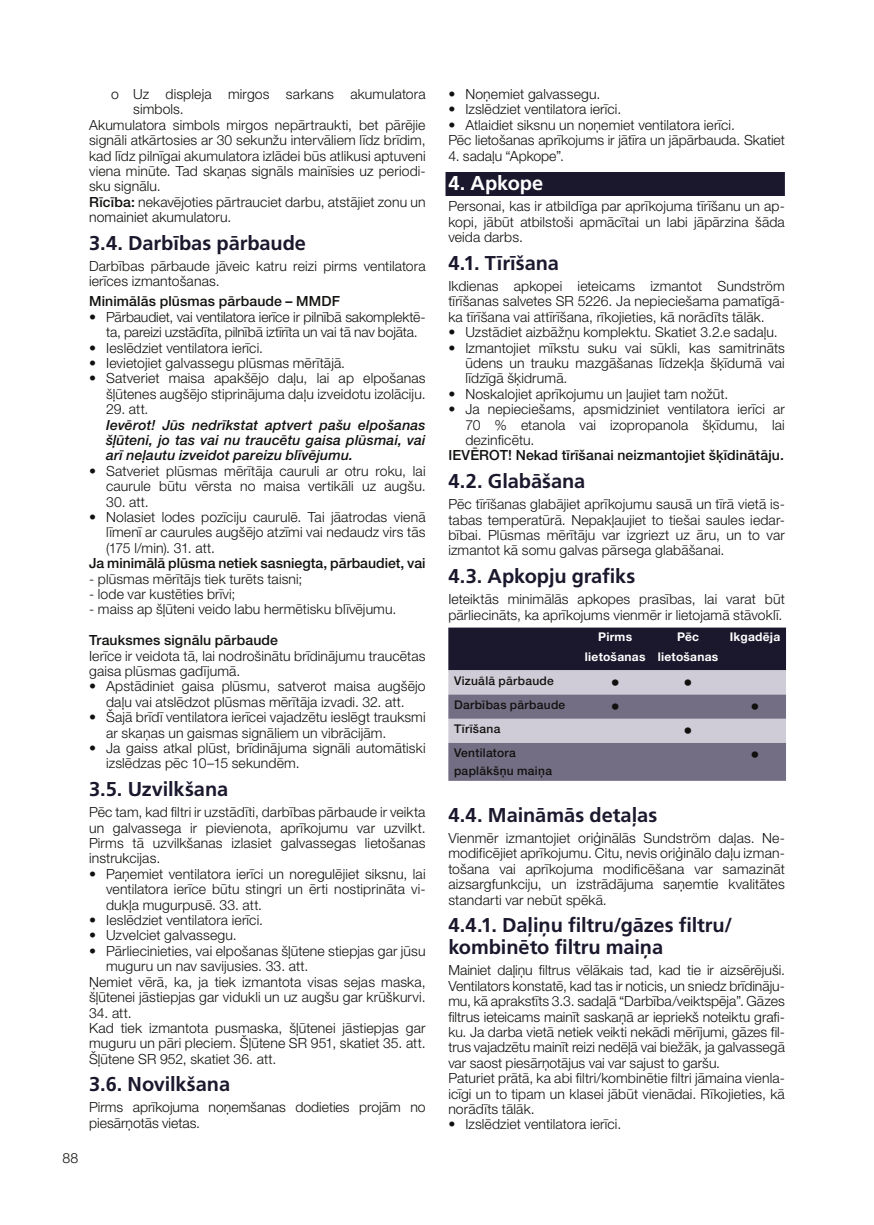
<style>
.page{position:relative;width:874px;height:1225px;background:#fff}
.page>*{position:absolute;margin:0;border:0;box-sizing:border-box;transform-origin:0 0}
.t1{font:700 20px/22px "Frutiger LT Pro";letter-spacing:-.005em;color:#1b182d}
.t2{font:700 20px "Frutiger LT Pro";letter-spacing:-.005em;color:#fff}
.t3{font:500 18px "Helvetica Neue LT Pro";color:#11110f}
.t4{font:300 18px "Helvetica Neue LT Pro";color:#11110f}
.t5{font:300 14px/15.4px "Helvetica Neue LT Pro";letter-spacing:.01em;color:#11110f}
.t6{font:500 14px "Helvetica Neue LT Pro";letter-spacing:.01em;color:#11110f}
.t7{font:italic 500 14px/15.4px "Helvetica Neue LT Pro";letter-spacing:.01em;color:#11110f;text-align:justify}
.t8{font:300 14px/15.4px "Helvetica Neue LT Pro";letter-spacing:-.015em;color:#11110f}
.t9{font:500 12px/18px "Helvetica Neue LT Pro";letter-spacing:.025em;color:#11110f}
.t10{font:700 12px/20px "Helvetica Neue LT Pro";letter-spacing:.02em;color:#fff;text-align:center}
.s1{font-weight:500}
</style>
<div class="page">
<div style="left:445px;top:172px;width:339px;height:24px;background:#1b182d"></div>
<svg style="left:448px;top:627px;width:337px;height:154px;background:#787486"></svg>
<p class="t5" style="left:62px;top:1149px;width:17px">88</p>
<p class="t5" style="left:111px;top:86px;width:316px">o Uz displeja mirgos sarkans akumulatora</p>
<p class="t5" style="left:133px;top:101px;width:52px">simbols.</p>
<p class="t5" style="left:89px;top:117px;width:338px">Akumulatora simbols mirgos nepārtraukti, bet pārējie</p>
<p class="t5" style="left:89px;top:132px;width:338px">signāli atkārtosies ar 30 sekunžu intervāliem līdz brīdim,</p>
<p class="t5" style="left:89px;top:148px;width:338px">kad līdz pilnīgai akumulatora izlādei būs atlikusi aptuveni</p>
<p class="t5" style="left:89px;top:163px;width:338px">viena minūte. Tad skaņas signāls mainīsies uz periodi-</p>
<p class="t5" style="left:89px;top:178px;width:73px">sku signālu.</p>
<p class="t5" style="left:89px;top:194px;width:338px"><span class="s1">Rīcība:</span> nekavējoties pārtrauciet darbu, atstājiet zonu un</p>
<p class="t5" style="left:89px;top:209px;width:144px">nomainiet akumulatoru.</p>
<h1 class="t1" style="left:89px;top:232px;width:218px">3.4. Darbības pārbaude</h1>
<p class="t5" style="left:89px;top:258px;width:338px">Darbības pārbaude jāveic katru reizi pirms ventilatora ierīces izmantošanas.</p>
<p class="t6" style="left:89px;top:293px;width:252px">Minimālās plūsmas pārbaude – MMDF</p>
<p class="t8" style="left:106px;top:309px;width:321px;text-indent:-17px">• Pārbaudiet, vai ventilatora ierīce ir pilnībā sakomplektē&shy;ta, pareizi uzstādīta, pilnībā iztīrīta un vai tā nav bojāta.</p>
<p class="t5" style="left:89px;top:339px;width:175px">• Ieslēdziet ventilatora ierīci.</p>
<p class="t5" style="left:89px;top:355px;width:257px">• Ievietojiet galvassegu plūsmas mērītājā.</p>
<p class="t5" style="left:89px;top:370px;width:338px;text-align:right">• Satveriet maisa apakšējo daļu, lai ap elpošanas šļūtenes augšējo stiprinājuma daļu izveidotu izolāciju.</p>
<p class="t5" style="left:106px;top:401px;width:44px">29. att.</p>
<p class="t7" style="left:106px;top:417px;width:321px">Ievērot! Jūs nedrīkstat aptvert pašu elpošanas šļūteni, jo tas vai nu traucētu gaisa plūsmai, vai arī neļautu izveidot pareizu blīvējumu.</p>
<p class="t5" style="left:89px;top:463px;width:338px;text-align:right">• Satveriet plūsmas mērītāja cauruli ar otru roku, lai caurule būtu vērsta no maisa vertikāli uz augšu.</p>
<p class="t5" style="left:106px;top:493px;width:44px">30. att.</p>
<p class="t5" style="left:106px;top:509px;width:321px;text-align:justify;text-indent:-17px">• Nolasiet lodes pozīciju caurulē. Tai jāatrodas vienā līmenī ar caurules augšējo atzīmi vai nedaudz virs tās (175 l/min). 31. att.</p>
<p class="t6" style="left:89px;top:555px;width:338px">Ja minimālā plūsma netiek sasniegta, pārbaudiet, vai</p>
<p class="t5" style="left:89px;top:570px;width:215px">- plūsmas mērītājs tiek turēts taisni;</p>
<p class="t5" style="left:89px;top:586px;width:148px">- lode var kustēties brīvi;</p>
<p class="t5" style="left:89px;top:601px;width:308px">- maiss ap šļūteni veido labu hermētisku blīvējumu.</p>
<p class="t6" style="left:89px;top:632px;width:190px">Trauksmes signālu pārbaude</p>
<p class="t5" style="left:89px;top:647px;width:338px">Ierīce ir veidota tā, lai nodrošinātu brīdinājumu traucētas gaisa plūsmas gadījumā.</p>
<p class="t5" style="left:89px;top:678px;width:338px;text-align:center">• Apstādiniet gaisa plūsmu, satverot maisa augšējo daļu vai atslēdzot plūsmas mērītāja izvadi. 32. att.</p>
<p class="t5" style="left:106px;top:709px;width:321px;text-indent:-17px">• Šajā brīdī ventilatora ierīcei vajadzētu ieslēgt trauksmi ar skaņas un gaismas signāliem un vibrācijām.</p>
<p class="t5" style="left:106px;top:740px;width:321px;text-indent:-17px">• Ja gaiss atkal plūst, brīdinājuma signāli automātiski izslēdzas pēc 10–15 sekundēm.</p>
<h1 class="t1" style="left:89px;top:778px;width:140px">3.5. Uzvilkšana</h1>
<p class="t5" style="left:89px;top:804px;width:338px;text-align:justify">Pēc tam, kad filtri ir uzstādīti, darbības pārbaude ir veikta un galvassega ir pievienota, aprīkojumu var uzvilkt.<br>Pirms tā uzvilkšanas izlasiet galvassegas lietošanas instrukcijas.</p>
<p class="t5" style="left:106px;top:866px;width:321px;text-align:justify;text-indent:-17px">• Paņemiet ventilatora ierīci un noregulējiet siksnu, lai ventilatora ierīce būtu stingri un ērti nostiprināta vi&shy;dukļa mugurpusē. 33. att.</p>
<p class="t5" style="left:89px;top:912px;width:175px">• Ieslēdziet ventilatora ierīci.</p>
<p class="t5" style="left:89px;top:927px;width:149px">• Uzvelciet galvassegu.</p>
<p class="t5" style="left:89px;top:943px;width:338px">• Pārliecinieties, vai elpošanas šļūtene stiepjas gar jūsu</p>
<p class="t5" style="left:106px;top:958px;width:204px">muguru un nav savijusies. 33. att.</p>
<p class="t5" style="left:89px;top:973px;width:338px">Ņemiet vērā, ka, ja tiek izmantota visas sejas maska,</p>
<p class="t5" style="left:89px;top:989px;width:338px">šļūtenei jāstiepjas gar vidukli un uz augšu gar krūškurvi.</p>
<p class="t5" style="left:89px;top:1004px;width:338px">34. att.<br>Kad tiek izmantota pusmaska, šļūtenei jāstiepjas gar muguru un pāri pleciem. Šļūtene SR 951, skatiet 35. att.<br>Šļūtene SR 952, skatiet 36. att.</p>
<h1 class="t1" style="left:89px;top:1073px;width:142px">3.6. Novilkšana</h1>
<p class="t5" style="left:89px;top:1099px;width:338px">Pirms aprīkojuma noņemšanas dodieties projām no piesārņotās vietas.</p>
<p class="t5" style="left:448px;top:86px;width:153px">• Noņemiet galvassegu.</p>
<p class="t5" style="left:448px;top:101px;width:174px">• Izslēdziet ventilatora ierīci.</p>
<p class="t5" style="left:448px;top:117px;width:338px">• Atlaidiet siksnu un noņemiet ventilatora ierīci.<br>Pēc lietošanas aprīkojums ir jātīra un jāpārbauda. Skatiet</p>
<p class="t5" style="left:448px;top:148px;width:117px">4. sadaļu “Apkope”.</p>
<h1 class="t2" style="left:448px;top:172px;width:96px">4. Apkope</h1>
<p class="t5" style="left:448px;top:198px;width:338px;text-align:justify">Personai, kas ir atbildīga par aprīkojuma tīrīšanu un ap&shy;kopi, jābūt atbilstoši apmācītai un labi jāpārzina šāda veida darbs.</p>
<h1 class="t1" style="left:448px;top:252px;width:112px">4.1. Tīrīšana</h1>
<p class="t5" style="left:448px;top:278px;width:338px;text-align:justify">Ikdienas apkopei ieteicams izmantot Sundström tīrīšanas salvetes SR 5226. Ja nepieciešama pamatīgā&shy;ka tīrīšana vai attīrīšana, rīkojieties, kā norādīts tālāk.</p>
<p class="t5" style="left:448px;top:324px;width:331px">• Uzstādiet aizbāžņu komplektu. Skatiet 3.2.e sadaļu.</p>
<p class="t5" style="left:465px;top:340px;width:321px;text-align:justify;text-indent:-17px">• Izmantojiet mīkstu suku vai sūkli, kas samitrināts ūdens un trauku mazgāšanas līdzekļa šķīdumā vai līdzīgā šķidrumā.</p>
<p class="t5" style="left:448px;top:386px;width:281px">• Noskalojiet aprīkojumu un ļaujiet tam nožūt.</p>
<p class="t5" style="left:465px;top:401px;width:321px;text-align:justify;text-indent:-17px"><span class="s1">•</span> Ja nepieciešams, apsmidziniet ventilatora ierīci ar 70 % etanola vai izopropanola šķīdumu, lai dezinficētu.</p>
<p class="t6" style="left:448px;top:447px;width:337px">IEVĒROT! Nekad tīrīšanai neizmantojiet šķīdinātāju.</p>
<h1 class="t1" style="left:448px;top:470px;width:138px">4.2. Glabāšana</h1>
<p class="t5" style="left:448px;top:496px;width:338px;text-align:justify">Pēc tīrīšanas glabājiet aprīkojumu sausā un tīrā vietā is&shy;tabas temperatūrā. Nepakļaujiet to tiešai saules iedar&shy;bībai. Plūsmas mērītāju var izgriezt uz āru, un to var izmantot kā somu galvas pārsega glabāšanai.</p>
<h1 class="t1" style="left:448px;top:565px;width:188px">4.3. Apkopju grafiks</h1>
<p class="t5" style="left:448px;top:591px;width:338px">Ieteiktās minimālās apkopes prasības, lai varat būt pārliecināts, ka aprīkojums vienmēr ir lietojamā stāvoklī.</p>
<p class="t10" style="left:584px;top:626px;width:62px">Pirms lietošanas</p>
<p class="t10" style="left:657px;top:626px;width:62px">Pēc lietošanas</p>
<p class="t10" style="left:729px;top:626px;width:52px">Ikgadēja</p>
<p class="t9" style="left:454px;top:671px;width:101px">Vizuālā pārbaude</p>
<p class="t3" style="left:610px;top:671px;width:10px">•</p>
<p class="t3" style="left:683px;top:671px;width:10px">•</p>
<p class="t9" style="left:454px;top:695px;width:113px">Darbības pārbaude</p>
<p class="t3" style="left:610px;top:696px;width:10px">•</p>
<p class="t3" style="left:750px;top:696px;width:10px">•</p>
<p class="t9" style="left:454px;top:719px;width:48px">Tīrīšana</p>
<p class="t3" style="left:683px;top:720px;width:10px">•</p>
<p class="t9" style="left:454px;top:744px;width:99px">Ventilatora paplākšņu maiņa</p>
<p class="t4" style="left:750px;top:744px;width:10px">•</p>
<h1 class="t1" style="left:448px;top:804px;width:210px">4.4. Maināmās detaļas</h1>
<p class="t5" style="left:448px;top:830px;width:338px;text-align:justify">Vienmēr izmantojiet oriģinālās Sundström daļas. Ne&shy;modificējiet aprīkojumu. Citu, nevis oriģinālo daļu izman&shy;tošana vai aprīkojuma modificēšana var samazināt aizsargfunkciju, un izstrādājuma saņemtie kvalitātes standarti var nebūt spēkā.</p>
<h1 class="t1" style="left:448px;top:914px;width:285px">4.4.1. Daļiņu filtru/gāzes filtru/ kombinēto filtru maiņa</h1>
<p class="t5" style="left:448px;top:962px;width:338px">Mainiet daļiņu filtrus vēlākais tad, kad tie ir aizsērējuši.<br>Ventilators konstatē, kad tas ir noticis, un sniedz brīdināju&shy;mu, kā aprakstīts 3.3. sadaļā “Darbība/veiktspēja”. Gāzes filtrus ieteicams mainīt saskaņā ar iepriekš noteiktu grafi&shy;ku. Ja darba vietā netiek veikti nekādi mērījumi, gāzes fil&shy;trus vajadzētu mainīt reizi nedēļā vai biežāk, ja galvassegā var saost piesārņotājus vai var sajust to garšu.<br>Paturiet prātā, ka abi filtri/kombinētie filtri jāmaina vienla&shy;icīgi un to tipam un klasei jābūt vienādai. Rīkojieties, kā norādīts tālāk.</p>
<p class="t5" style="left:448px;top:1116px;width:174px">• Izslēdziet ventilatora ierīci.</p>
</div>
